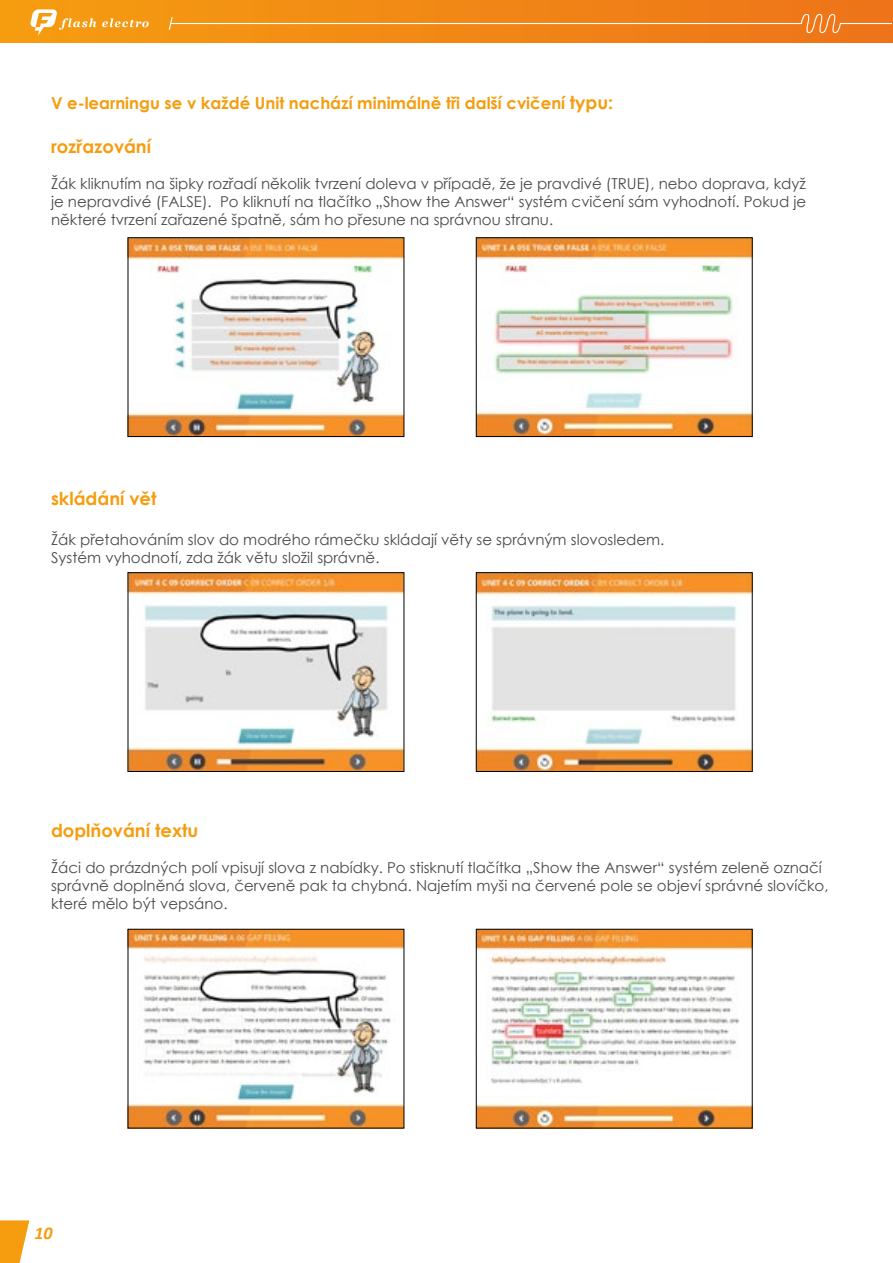
<style>
.page{position:relative;width:893px;height:1263px;background:#fff}
.page>*{position:absolute;margin:0;border:0;box-sizing:border-box;transform-origin:0 0}
.t1{font:700 18px "Century Gothic";color:#f59d0f}
.t2{font:italic 700 18px "Calibri";color:#f59d0f}
.t3{font:700 16.5px "Century Gothic";color:#f59d0f}
.t4{font:15px/18px "Century Gothic";color:#4a4a49}
.s1{font-size:18px}
</style>
<div class="page">
<svg style="left:0;top:1220px;width:29px;height:43px"></svg>
<div style="left:0;top:0;width:893px;height:42px;background:linear-gradient(to right,#f59d10,#ee7319)"></div>
<svg style="left:102px;top:18px;width:47px;height:9px"></svg>
<svg style="left:30px;top:9px;width:66px;height:27px"></svg>
<hr style="left:892px;top:0;width:1px;height:42px;background:#ee7219">
<svg style="left:168px;top:13px;width:724px;height:21px"></svg>
<img style="left:130px;top:239px;width:272px;height:196px">
<div style="left:128px;top:237px;width:276px;height:200px;border:1px solid #000"></div>
<img style="left:130px;top:574px;width:272px;height:196px">
<div style="left:128px;top:572px;width:276px;height:200px;border:1px solid #000"></div>
<img style="left:130px;top:931px;width:272px;height:195px">
<img style="left:478px;top:239px;width:272px;height:196px">
<div style="left:476px;top:237px;width:276px;height:200px;border:1px solid #000"></div>
<img style="left:478px;top:574px;width:272px;height:196px">
<div style="left:476px;top:572px;width:276px;height:200px;border:1px solid #000"></div>
<img style="left:478px;top:931px;width:272px;height:195px">
<div style="left:476px;top:929px;width:276px;height:199px;border:1px solid #000"></div>
<p class="t3" style="left:51px;top:91px;width:564px">V e-learningu se v každé Unit nachází minimálně tři další cvičení <span class="s1">typu:</span></p>
<p class="t1" style="left:51px;top:132px;width:102px">rozřazování</p>
<p class="t4" style="left:51px;top:174px;width:757px;text-align:justify">Žák kliknutím na šipky rozřadí několik tvrzení doleva v případě, že je pravdivé (TRUE), nebo doprava, když je nepravdivé (FALSE). Po kliknutí na tlačítko „Show the Answer“ systém cvičení sám vyhodnotí. Pokud je některé tvrzení zařazené špatně, sám ho přesune na správnou stranu.</p>
<p class="t1" style="left:51px;top:485px;width:107px">skládání vět</p>
<p class="t4" style="left:51px;top:530px;width:615px">Žák přetahováním slov do modrého rámečku skládají věty se správným slovosledem.<br>Systém vyhodnotí, zda žák větu složil správně.</p>
<p class="t1" style="left:51px;top:816px;width:149px">doplňování textu</p>
<p class="t4" style="left:51px;top:858px;width:779px">Žáci do prázdných polí vpisují slova z nabídky. Po stisknutí tlačítka „Show the Answer“ systém zeleně označí správně doplněná slova, červeně pak ta chybná. Najetím myši na červené pole se objeví správné slovíčko, které mělo být vepsáno.</p>
<p class="t2" style="left:34px;top:1220px;width:20px">10</p>
</div>
